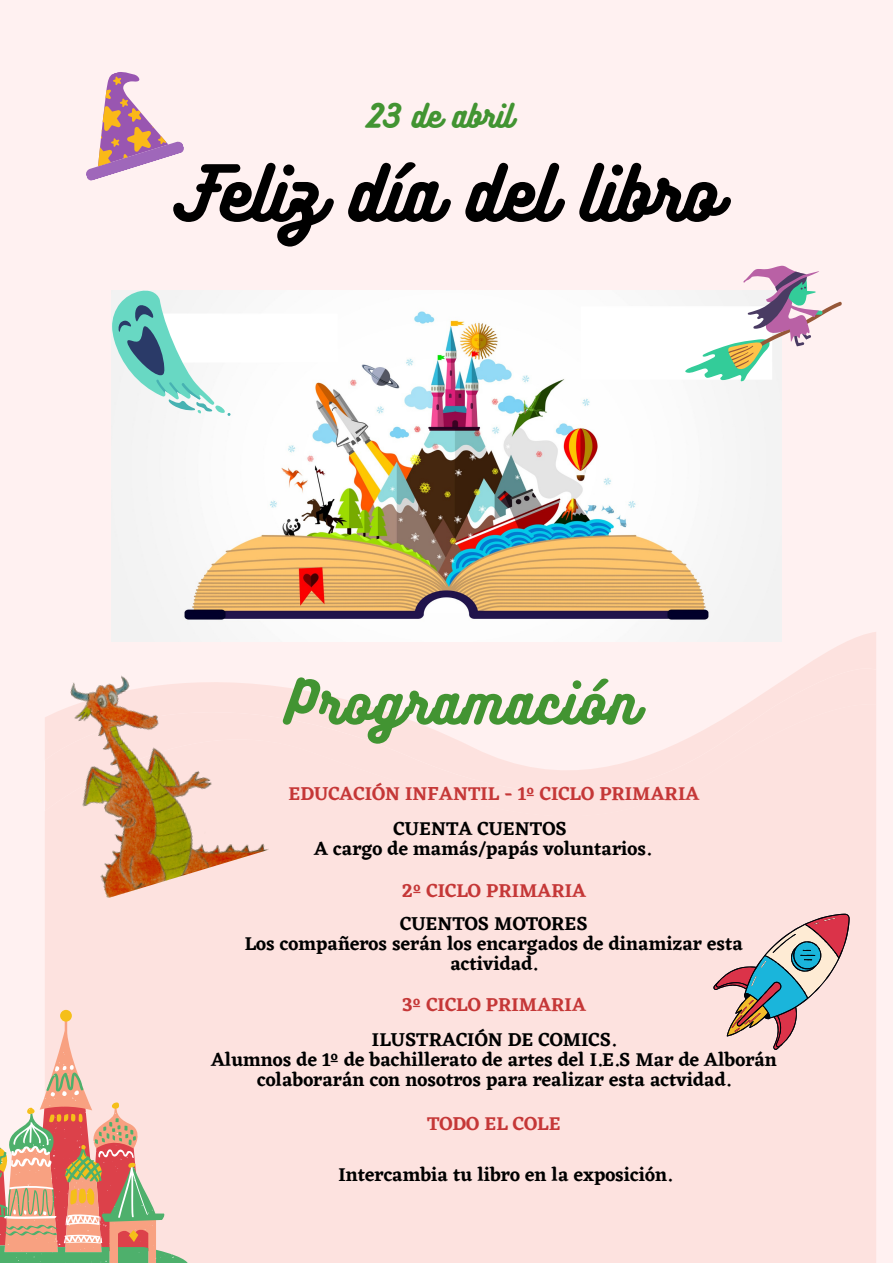
<style>
.page{position:relative;width:893px;height:1263px;background:#fff1f1}
.page>*{position:absolute;margin:0;border:0;box-sizing:border-box;transform-origin:0 0}
.t1{font:68.1px "Bukhari Script";color:#000}
.t2{font:52.57px "Bukhari Script";letter-spacing:.045em;color:#429432}
.t3{font:29.25px "Bukhari Script";color:#429432}
.t4{font:600 19.35px/20.2px "Eczar";color:#000;text-align:center}
.t5{font:600 19.35px "Eczar";color:#c53737}
</style>
<div class="page">
<svg style="left:111px;top:632px;width:765px;height:23px"></svg>
<svg style="left:269px;top:655px;width:607px;height:40px"></svg>
<div style="left:45px;top:695px;width:831px;height:568px;background:#fde2df"></div>
<img style="left:112px;top:290px;width:670px;height:351px">
<svg style="left:713px;top:914px;width:136px;height:136px;background:#c9b7b8"></svg>
<img style="left:45px;top:642px;width:224px;height:256px">
<svg style="left:45px;top:1010px;width:143px;height:253px"></svg>
<svg style="left:0;top:1013px;width:186px;height:250px;background:#e2beac"></svg>
<svg style="left:86px;top:72px;width:98px;height:109px"></svg>
<svg style="left:685px;top:266px;width:157px;height:116px"></svg>
<svg style="left:112px;top:290px;width:118px;height:126px"></svg>
<p class="t3" style="left:367px;top:97px;width:147px">23 de abril</p>
<p class="t1" style="left:174px;top:149px;width:547px">Feliz día del libro</p>
<p class="t2" style="left:285px;top:668px;width:354px">Programación</p>
<p class="t5" style="left:288px;top:782px;width:412px">EDUCACIÓN INFANTIL - 1º CICLO PRIMARIA</p>
<p class="t4" style="left:394px;top:818px;width:174px">CUENTA CUENTOS</p>
<p class="t4" style="left:314px;top:838px;width:338px">A cargo de mamás/papás voluntarios.</p>
<p class="t5" style="left:402px;top:879px;width:186px">2º CICLO PRIMARIA</p>
<p class="t4" style="left:400px;top:913px;width:189px">CUENTOS MOTORES</p>
<p class="t4" style="left:245px;top:933px;width:500px">Los compañeros serán los encargados de dinamizar esta actividad.</p>
<p class="t5" style="left:402px;top:992px;width:185px">3º CICLO PRIMARIA</p>
<p class="t4" style="left:372px;top:1029px;width:245px">ILUSTRACIÓN DE COMICS.</p>
<p class="t4" style="left:211px;top:1049px;width:567px">Alumnos de 1º de bachillerato de artes del I.E.S Mar de Alborán</p>
<p class="t4" style="left:257px;top:1069px;width:475px">colaborarán con nosotros para realizar esta actvidad.</p>
<p class="t5" style="left:427px;top:1112px;width:135px">TODO EL COLE</p>
<p class="t4" style="left:338px;top:1164px;width:335px">Intercambia tu libro en la exposición.</p>
</div>
